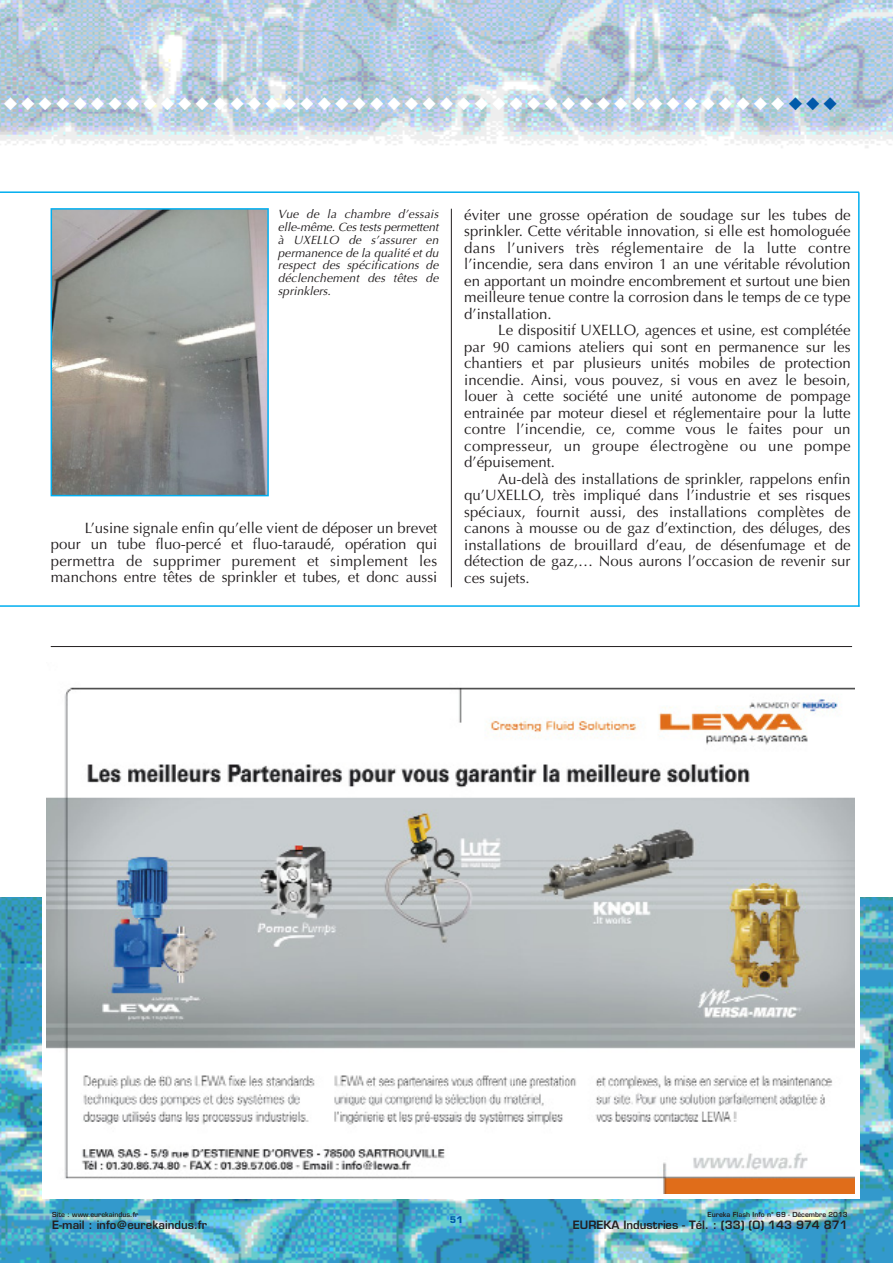
<style>
.page{position:relative;width:893px;height:1263px;background:#fff}
.page>*{position:absolute;margin:0;border:0;box-sizing:border-box;transform-origin:0 0}
.t1{font:18px "Zapf Dingbats";color:#fff}
.t2{font:15px/16.5px "Optima";color:#231f20;text-align:justify}
.t3{font:15px "Optima";letter-spacing:.02em;color:#231f20}
.t4{font:italic 12px/12.8px "Optima";color:#231f20;text-align:justify}
.t5{font:600 11.25px "Eurostile";color:#231f20}
.t6{font:700 9px "Eurostile";color:#015aaa}
.t7{font:600 6.75px "Eurostile";color:#231f20}
.s1{color:#015aaa}
</style>
<div class="page">
<img style="left:0;top:897px;width:892px;height:366px">
<img style="left:0;top:0;width:892px;height:148px">
<hr style="left:0;top:191px;width:859px;height:2px;background:#00aeef">
<hr style="left:858px;top:192px;width:1px;height:415px;background:#00aeef">
<svg style="left:0;top:207px;width:860px;height:400px"></svg>
<hr style="left:451px;top:209px;width:1px;height:378px;background:#231f20">
<div style="left:42px;top:885px;width:817px;height:314px;background:#fff"></div>
<img style="left:46px;top:687px;width:808px;height:507px">
<hr style="left:51px;top:646px;width:801px;height:1px;background:#231f20">
<p class="t1" style="left:3px;top:93px;width:835px">◆◆◆◆◆◆◆◆◆◆◆◆◆◆◆◆◆◆◆◆◆◆◆◆◆◆◆◆◆◆◆◆◆◆◆◆◆◆◆◆◆◆◆◆◆<span class="s1">◆◆◆</span></p>
<p class="t4" style="left:278px;top:209px;width:164px">Vue de la chambre d’essais elle-même.Ces tests permettent à UXELLO de s’assurer en permanence de la qualité et du respect des spécifications de déclenchement des têtes de sprinklers.</p>
<p class="t2" style="left:51px;top:521px;width:388px;text-indent:34px">L’usine signale enfin qu’elle vient de déposer un brevet pour un tube fluo-percé et fluo-taraudé, opération qui permettra de supprimer purement et simplement les manchons entre têtes de sprinkler et tubes, et donc aussi</p>
<p class="t2" style="left:464px;top:208px;width:388px">éviter une grosse opération de soudage sur les tubes de</p>
<p class="t2" style="left:464px;top:224px;width:388px">sprinkler. Cette véritable innovation, si elle est homologuée</p>
<p class="t3" style="left:464px;top:241px;width:388px">dans l’univers très réglementaire de la lutte contre</p>
<p class="t2" style="left:464px;top:257px;width:388px">l’incendie, sera dans environ 1 an une véritable révolution</p>
<p class="t2" style="left:464px;top:274px;width:388px">en apportant un moindre encombrement et surtout une bien</p>
<p class="t2" style="left:464px;top:290px;width:388px">meilleure tenue contre la corrosion dans le temps de ce type</p>
<p class="t2" style="left:464px;top:307px;width:89px">d’installation.</p>
<p class="t2" style="left:498px;top:323px;width:354px">Le dispositif UXELLO, agences et usine, est complétée</p>
<p class="t2" style="left:464px;top:340px;width:388px">par 90 camions ateliers qui sont en permanence sur les</p>
<p class="t2" style="left:464px;top:356px;width:388px">chantiers et par plusieurs unités mobiles de protection</p>
<p class="t2" style="left:464px;top:373px;width:388px">incendie. Ainsi, vous pouvez, si vous en avez le besoin,</p>
<p class="t2" style="left:464px;top:389px;width:388px">louer à cette société une unité autonome de pompage</p>
<p class="t2" style="left:464px;top:406px;width:388px">entrainée par moteur diesel et réglementaire pour la lutte</p>
<p class="t2" style="left:464px;top:422px;width:388px">contre l’incendie, ce, comme vous le faites pour un</p>
<p class="t3" style="left:464px;top:439px;width:388px">compresseur, un groupe électrogène ou une pompe</p>
<p class="t2" style="left:464px;top:455px;width:92px">d’épuisement.</p>
<p class="t2" style="left:498px;top:472px;width:354px">Au-delà des installations de sprinkler, rappelons enfin</p>
<p class="t2" style="left:464px;top:488px;width:388px">qu’UXELLO, très impliqué dans l’industrie et ses risques</p>
<p class="t2" style="left:464px;top:505px;width:388px">spéciaux, fournit aussi, des installations complètes de</p>
<p class="t2" style="left:464px;top:521px;width:388px">canons à mousse ou de gaz d’extinction, des déluges, des</p>
<p class="t2" style="left:464px;top:538px;width:388px">installations de brouillard d’eau, de désenfumage et de</p>
<p class="t2" style="left:464px;top:554px;width:388px">détection de gaz,… Nous aurons l’occasion de revenir sur</p>
<p class="t2" style="left:464px;top:571px;width:67px">ces sujets.</p>
<p class="t7" style="left:52px;top:1212px;width:87px">Site : www.eurekaindus.fr</p>
<p class="t7" style="left:707px;top:1212px;width:141px">Eureka Flash Info n° 69 - Décembre 2013</p>
<p class="t6" style="left:450px;top:1216px;width:14px">51</p>
<p class="t5" style="left:52px;top:1221px;width:156px">E-mail : info@eurekaindus.fr</p>
<p class="t5" style="left:573px;top:1221px;width:276px">EUREKA Industries - Tél. : (33) (0) 143 974 871</p>
</div>
